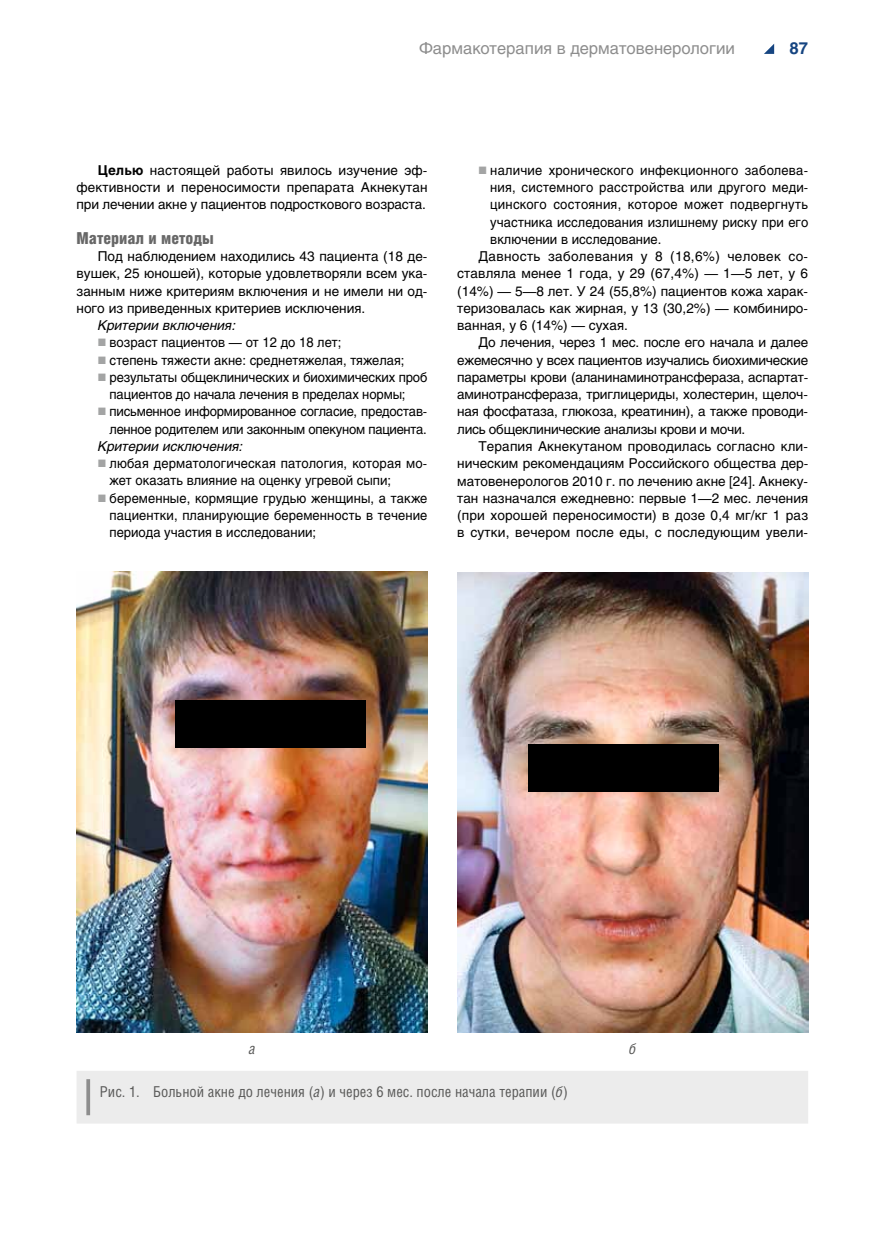
<style>
.page{position:relative;width:872px;height:1234px;background:#fff}
.page>*{position:absolute;margin:0;border:0;box-sizing:border-box;transform-origin:0 0}
.t1{font:16.5px "Helios C";color:#8d8d8d}
.t2{font:16.5px "Helios Cond Black C";color:#676767}
.t3{font:700 16.5px "Helios C";color:#164581}
.t4{font:15px "Helios Cond C";color:#5a5a59}
.t5{font:italic 15px "Helios Cond C";color:#5a5a59}
.t6{font:13.5px/17.2px "Helios C";color:#000;text-align:justify}
.t7{font:13.5px/17.2px "Helios C";color:#000;scale:.96 1}
.t8{font:13.5px "Helios C";letter-spacing:-.02em;color:#000}
.t9{font:13.5px "Helios C";letter-spacing:.02em;color:#000;scale:.96 1}
.t10{font:13.5px "Helios C";letter-spacing:.025em;color:#000}
.t11{font:italic 13.5px "Helios C";color:#000}
.s1{font-weight:700}
.s2{font-style:italic}
</style>
<div class="page">
<svg style="left:764px;top:44px;width:10px;height:10px"></svg>
<img style="left:77px;top:571px;width:350px;height:461px">
<img style="left:457px;top:572px;width:351px;height:460px">
<div style="left:77px;top:1071px;width:731px;height:52px;background:#ececec"></div>
<svg style="left:86px;top:1078px;width:4px;height:36px"></svg>
<div style="left:175px;top:700px;width:191px;height:47px;background:#000"></div>
<div style="left:528px;top:744px;width:191px;height:47px;background:#000"></div>
<p class="t1" style="left:419px;top:38px;width:317px">Фармакотерапия в дерматовенерологии</p>
<p class="t3" style="left:789px;top:38px;width:20px">87</p>
<p class="t6" style="left:77px;top:161px;width:352px;text-indent:21px"><span class="s1">Целью</span> настоящей работы явилось изучение эф&shy;фективности и переносимости препарата Акнекутан при лечении акне у пациентов подросткового возраста.</p>
<p class="t2" style="left:77px;top:228px;width:139px">Материал и методы</p>
<p class="t6" style="left:77px;top:247px;width:352px;text-indent:21px">Под наблюдением находились 43 пациента (18 де&shy;вушек, 25 юношей), которые удовлетворяли всем ука&shy;занным ниже критериям включения и не имели ни од&shy;ного из приведенных критериев исключения.</p>
<p class="t11" style="left:98px;top:317px;width:139px">Критерии включения:</p>
<p class="t7" style="left:110px;top:334px;width:333px">возраст пациентов — от 12 до 18 лет;<br>степень тяжести акне: среднетяжелая, тяжелая; результаты общеклинических и биохимических проб пациентов до начала лечения в пределах нормы; письменное информированное согласие, предостав&shy;ленное родителем или законным опекуном пациента.</p>
<p class="t11" style="left:98px;top:438px;width:147px">Критерии исключения:</p>
<p class="t7" style="left:110px;top:454px;width:333px">любая дерматологическая патология, которая мо&shy;жет оказать влияние на оценку угревой сыпи; беременные, кормящие грудью женщины, а также пациентки, планирующие беременность в течение периода участия в исследовании;</p>
<p class="t7" style="left:490px;top:161px;width:332px">наличие хронического инфекционного заболева-</p>
<p class="t7" style="left:490px;top:178px;width:333px">ния, системного расстройства или другого меди-</p>
<p class="t9" style="left:490px;top:196px;width:332px">цинского состояния, которое может подвергнуть</p>
<p class="t7" style="left:490px;top:213px;width:333px">участника исследования излишнему риску при его</p>
<p class="t7" style="left:490px;top:230px;width:180px">включении в исследование.</p>
<p class="t10" style="left:478px;top:248px;width:331px">Давность заболевания у 8 (18,6%) человек со-</p>
<p class="t6" style="left:457px;top:265px;width:352px">ставляла менее 1 года, у 29 (67,4%) — 1—5 лет, у 6</p>
<p class="t6" style="left:457px;top:282px;width:352px">(14%) — 5—8 лет. У 24 (55,8%) пациентов кожа харак-</p>
<p class="t6" style="left:457px;top:299px;width:352px">теризовалась как жирная, у 13 (30,2%) — комбиниро-</p>
<p class="t6" style="left:457px;top:316px;width:172px">ванная, у 6 (14%) — сухая.</p>
<p class="t6" style="left:478px;top:334px;width:331px">До лечения, через 1 мес. после его начала и далее</p>
<p class="t8" style="left:457px;top:352px;width:352px">ежемесячно у всех пациентов изучались биохимические</p>
<p class="t6" style="left:457px;top:368px;width:351px">параметры крови (аланинаминотрансфераза, аспартат-</p>
<p class="t6" style="left:457px;top:385px;width:352px">аминотрансфераза, триглицериды, холестерин, щелоч-</p>
<p class="t6" style="left:457px;top:403px;width:352px">ная фосфатаза, глюкоза, креатинин), а также проводи-</p>
<p class="t8" style="left:457px;top:421px;width:290px">лись общеклинические анализы крови и мочи.</p>
<p class="t6" style="left:478px;top:437px;width:331px">Терапия Акнекутаном проводилась согласно кли-</p>
<p class="t6" style="left:457px;top:454px;width:353px">ническим рекомендациям Российского общества дер-</p>
<p class="t6" style="left:457px;top:472px;width:352px">матовенерологов 2010 г. по лечению акне [24]. Акнеку-</p>
<p class="t6" style="left:457px;top:489px;width:352px">тан назначался ежедневно: первые 1—2 мес. лечения</p>
<p class="t6" style="left:457px;top:506px;width:352px">(при хорошей переносимости) в дозе 0,4 мг/кг 1 раз</p>
<p class="t6" style="left:457px;top:523px;width:352px">в сутки, вечером после еды, с последующим увели-</p>
<p class="t5" style="left:249px;top:1039px;width:8px">а</p>
<p class="t5" style="left:629px;top:1039px;width:9px">б</p>
<p class="t4" style="left:100px;top:1082px;width:469px">Рис. 1. Больной акне до лечения (<span class="s2">а</span>) и через 6 мес. после начала терапии (<span class="s2">б</span>)</p>
</div>
